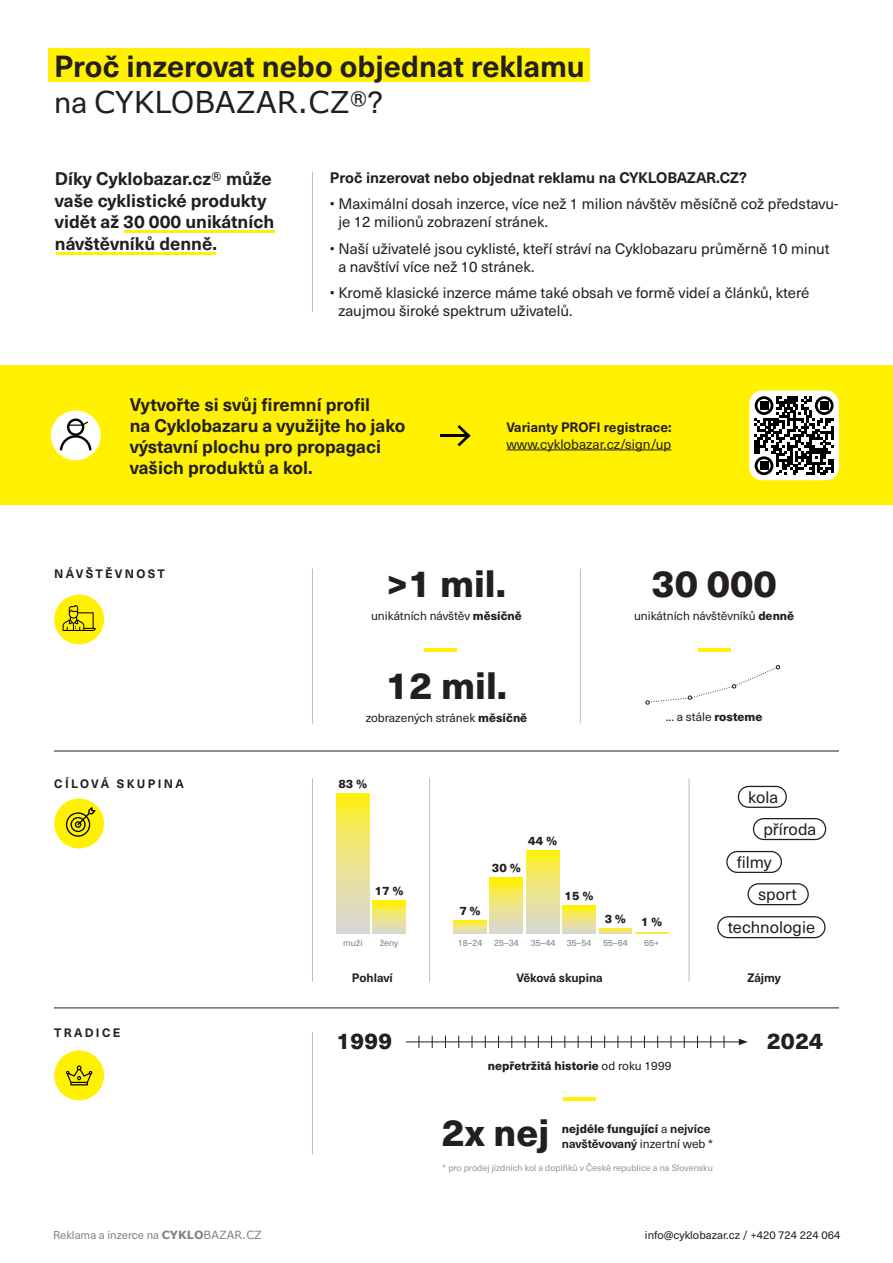
<style>
.page{position:relative;width:893px;height:1263px;background:#fff}
.page>*{position:absolute;margin:0;border:0;box-sizing:border-box;transform-origin:0 0}
.t1{font:800 37.5px "Neue Haas Unica W1 G";color:#231f20}
.t2{font:700 30px "Neue Haas Unica W1 G";color:#231f20}
.t3{font:30px "Verdana";color:#231f20}
.t4{font:800 22.5px "Neue Haas Unica W1 G";color:#231f20}
.t5{font:700 18px/21.6px "Neue Haas Unica W1 G";color:#231f20}
.t6{font:16.5px "Neue Haas Unica W1 G";color:#231f20}
.t7{font:15px/18px "Neue Haas Unica W1 G";color:#231f20}
.t8{font:700 15px "Neue Haas Unica W1 G";color:#231f20}
.t9{font:13.5px "Neue Haas Unica W1 G";color:#231f20}
.t10{font:700 13.5px "Neue Haas Unica W1 G";color:#231f20}
.t11{font:12px "Neue Haas Unica W1 G";color:#231f20}
.t12{font:700 12px/15px "Neue Haas Unica W1 G";color:#231f20}
.t13{font:800 12px "Neue Haas Unica W1 G";color:#231f20}
.t14{font:700 12px "Neue Haas Unica W1 G";letter-spacing:.2em;color:#231f20}
.t15{font:700 12px "Neue Haas Unica W1 G";letter-spacing:.18em;color:#231f20}
.t16{font:11.25px "Neue Haas Unica W1 G";color:#231f20}
.t17{font:11.25px "Neue Haas Unica W1 G";color:#808285}
.t18{font:9px "Neue Haas Unica W1 G";color:#939598}
.t19{font:9px "Neue Haas Unica W1 G";color:#808285}
.s1{font-family:"Neue Haas Unica W1 G"}
.s2{font-weight:400}
.s3{font-weight:800}
.s4{font-family:"Verdana";font-weight:700}
.s5{font-family:"Verdana"}
</style>
<div class="page">
<div style="left:0;top:366px;width:893px;height:139px;background:#fff101"></div>
<div style="left:51px;top:410px;width:50px;height:50px;background:#fff;border-radius:50%"></div>
<div style="left:54px;top:594px;width:50px;height:50px;background:#fff101;border-radius:50%"></div>
<div style="left:54px;top:798px;width:50px;height:50px;background:#fff101;border-radius:50%"></div>
<div style="left:54px;top:1050px;width:50px;height:50px;background:#fff101;border-radius:50%"></div>
<hr style="left:312px;top:568px;width:1px;height:155px;background:#bcbdc0">
<hr style="left:312px;top:172px;width:1px;height:140px;background:#bcbdc0">
<hr style="left:312px;top:778px;width:1px;height:203px;background:#bcbdc0">
<hr style="left:312px;top:1032px;width:1px;height:122px;background:#bcbdc0">
<hr style="left:406px;top:1042px;width:335px;height:1px;background:#231f20">
<svg style="left:739px;top:1039px;width:9px;height:6px"></svg>
<hr style="left:429px;top:778px;width:1px;height:203px;background:#bcbdc0">
<hr style="left:580px;top:568px;width:1px;height:155px;background:#bcbdc0">
<hr style="left:689px;top:778px;width:1px;height:203px;background:#bcbdc0">
<hr style="left:54px;top:751px;width:785px;height:1px;background:#231f20">
<hr style="left:54px;top:1008px;width:785px;height:1px;background:#231f20">
<hr style="left:425px;top:648px;width:32px;height:3px;background:#fff101">
<hr style="left:124px;top:231px;width:150px;height:2px;background:#fff101">
<hr style="left:56px;top:252px;width:160px;height:3px;background:#fff101">
<hr style="left:563px;top:1097px;width:32px;height:3px;background:#fff101">
<hr style="left:698px;top:648px;width:32px;height:3px;background:#fff101">
<svg style="left:63px;top:605px;width:33px;height:26px"></svg>
<svg style="left:336px;top:793px;width:33px;height:141px"></svg>
<svg style="left:454px;top:921px;width:33px;height:13px"></svg>
<svg style="left:526px;top:851px;width:33px;height:83px"></svg>
<svg style="left:599px;top:928px;width:33px;height:6px"></svg>
<svg style="left:373px;top:900px;width:33px;height:34px"></svg>
<svg style="left:490px;top:877px;width:33px;height:57px"></svg>
<svg style="left:563px;top:906px;width:33px;height:28px"></svg>
<svg style="left:635px;top:932px;width:33px;height:2px"></svg>
<svg style="left:66px;top:807px;width:30px;height:30px"></svg>
<svg style="left:419px;top:1036px;width:1px;height:12px"></svg>
<svg style="left:432px;top:1036px;width:1px;height:12px"></svg>
<svg style="left:458px;top:1036px;width:1px;height:12px"></svg>
<svg style="left:472px;top:1036px;width:1px;height:12px"></svg>
<svg style="left:485px;top:1036px;width:1px;height:12px"></svg>
<svg style="left:512px;top:1036px;width:1px;height:12px"></svg>
<svg style="left:525px;top:1036px;width:1px;height:12px"></svg>
<svg style="left:538px;top:1036px;width:1px;height:12px"></svg>
<svg style="left:551px;top:1036px;width:1px;height:12px"></svg>
<svg style="left:565px;top:1036px;width:1px;height:12px"></svg>
<svg style="left:578px;top:1036px;width:1px;height:12px"></svg>
<svg style="left:591px;top:1036px;width:1px;height:12px"></svg>
<svg style="left:604px;top:1036px;width:1px;height:12px"></svg>
<svg style="left:618px;top:1036px;width:1px;height:12px"></svg>
<svg style="left:631px;top:1036px;width:1px;height:12px"></svg>
<svg style="left:657px;top:1036px;width:1px;height:12px"></svg>
<svg style="left:671px;top:1036px;width:1px;height:12px"></svg>
<svg style="left:684px;top:1036px;width:1px;height:12px"></svg>
<svg style="left:710px;top:1036px;width:1px;height:12px"></svg>
<svg style="left:724px;top:1036px;width:1px;height:12px"></svg>
<div style="left:48px;top:48px;width:541px;height:34px;background:#fff101"></div>
<svg style="left:66px;top:1065px;width:26px;height:20px"></svg>
<div style="left:738px;top:786px;width:49px;height:22px;border:1px solid #231f20;border-radius:10px"></div>
<div style="left:726px;top:851px;width:56px;height:22px;border:1px solid #231f20;border-radius:10px"></div>
<div style="left:747px;top:883px;width:62px;height:22px;border:1px solid #231f20;border-radius:10px"></div>
<div style="left:717px;top:916px;width:109px;height:22px;border:1px solid #231f20;border-radius:10px"></div>
<div style="left:753px;top:818px;width:73px;height:22px;border:1px solid #231f20;border-radius:10px"></div>
<hr style="left:507px;top:450px;width:164px;height:1px;background:#231f20">
<div style="left:749px;top:390px;width:90px;height:90px;background:#fff;border-radius:13px"></div>
<svg style="left:754px;top:396px;width:80px;height:79px"></svg>
<div style="left:760px;top:401px;width:8px;height:9px;background:#000001"></div>
<div style="left:820px;top:401px;width:8px;height:9px;background:#000001"></div>
<div style="left:760px;top:462px;width:8px;height:8px;background:#000001"></div>
<div style="left:67px;top:418px;width:17px;height:18px;border:2px solid #000001;border-radius:50%"></div>
<svg style="left:67px;top:420px;width:22px;height:7px"></svg>
<svg style="left:59px;top:434px;width:33px;height:17px"></svg>
<hr style="left:440px;top:434px;width:28px;height:3px;background:#000001">
<svg style="left:457px;top:425px;width:13px;height:21px"></svg>
<svg style="left:645px;top:665px;width:135px;height:40px"></svg>
<h2 class="t2" style="left:54px;top:43px;width:532px">Proč inzerovat nebo objednat reklamu</h2>
<h2 class="t3" style="left:54px;top:83px;width:330px"><span class="s1">na</span> CYKLOBAZAR.CZ<span class="s1">®?</span></h2>
<p class="t5" style="left:55px;top:167px;width:221px">Díky Cyklobazar.cz<span class="s2">®</span> může vaše cyklistické produkty vidět až 30 000 unikátních návštěvníků denně.</p>
<p class="t8" style="left:330px;top:166px;width:419px">Proč inzerovat nebo objednat reklamu na CYKLOBAZAR.CZ?</p>
<p class="t7" style="left:338px;top:194px;width:502px;text-indent:-9px">• Maximální dosah inzerce, více než 1 milion návštěv měsíčně což představu&shy;je 12 milionů zobrazení stránek.</p>
<p class="t7" style="left:338px;top:239px;width:493px;text-indent:-9px">• Naší uživatelé jsou cyklisté, kteří stráví na Cyklobazaru průměrně 10 minut a navštíví více než 10 stránek.</p>
<p class="t7" style="left:338px;top:283px;width:472px;text-indent:-9px">• Kromě klasické inzerce máme také obsah ve formě videí a článků, které zaujmou široké spektrum uživatelů.</p>
<p class="t5" style="left:130px;top:393px;width:277px;line-height:21px">Vytvořte si svůj firemní profil<br>na Cyklobazaru a využijte ho jako výstavní plochu pro propagaci vašich produktů a kol.</p>
<p class="t10" style="left:507px;top:417px;width:167px">Varianty PROFI registrace:</p>
<p class="t9" style="left:507px;top:434px;width:166px">www.cyklobazar.cz/sign/up</p>
<p class="t15" style="left:54px;top:564px;width:112px">NÁVŠTĚVNOST</p>
<h1 class="t1" style="left:387px;top:555px;width:121px">&gt;1 mil.</h1>
<p class="t11" style="left:371px;top:607px;width:152px">unikátních návštěv <span class="s3">měsíčně</span></p>
<h1 class="t1" style="left:651px;top:555px;width:127px">30 000</h1>
<p class="t11" style="left:634px;top:607px;width:162px">unikátních návštěvníků <span class="s3">denně</span></p>
<h1 class="t1" style="left:386px;top:657px;width:123px">12 mil.</h1>
<p class="t11" style="left:366px;top:709px;width:163px">zobrazených stránek <span class="s3">měsíčně</span></p>
<p class="t11" style="left:666px;top:708px;width:98px">... a stále <span class="s3">rosteme</span></p>
<p class="t14" style="left:54px;top:774px;width:131px">CÍLOVÁ SKUPINA</p>
<p class="t13" style="left:338px;top:774px;width:30px">83 %</p>
<p class="t6" style="left:748px;top:784px;width:31px">kola</p>
<p class="t13" style="left:528px;top:832px;width:30px">44 %</p>
<p class="t6" style="left:763px;top:817px;width:54px">příroda</p>
<p class="t13" style="left:375px;top:881px;width:30px">17 %</p>
<p class="t13" style="left:492px;top:858px;width:30px">30 %</p>
<p class="t13" style="left:459px;top:901px;width:23px">7 %</p>
<p class="t13" style="left:565px;top:887px;width:30px">15 %</p>
<p class="t13" style="left:605px;top:911px;width:59px">3 % 1 %</p>
<p class="t6" style="left:737px;top:850px;width:36px">filmy</p>
<p class="t6" style="left:758px;top:882px;width:40px">sport</p>
<p class="t6" style="left:728px;top:915px;width:89px">technologie</p>
<p class="t19" style="left:343px;top:936px;width:21px">muži</p>
<p class="t19" style="left:380px;top:936px;width:20px">ženy</p>
<p class="t19" style="left:458px;top:936px;width:26px">18–24</p>
<p class="t19" style="left:494px;top:936px;width:26px">25–34</p>
<p class="t19" style="left:531px;top:936px;width:62px">35–44 35–54</p>
<p class="t19" style="left:603px;top:936px;width:26px">55–64</p>
<p class="t19" style="left:644px;top:936px;width:17px">65+</p>
<p class="t12" style="left:352px;top:970px;width:42px">Pohlaví</p>
<p class="t12" style="left:516px;top:970px;width:88px">Věková skupina</p>
<p class="t12" style="left:747px;top:970px;width:35px">Zájmy</p>
<p class="t14" style="left:54px;top:1024px;width:68px">TRADICE</p>
<h3 class="t4" style="left:336px;top:1023px;width:58px">1999</h3>
<h3 class="t4" style="left:767px;top:1023px;width:58px">2024</h3>
<p class="t13" style="left:488px;top:1056px;width:185px">nepřetržitá historie <span class="s2">od roku 1999</span></p>
<h1 class="t1" style="left:442px;top:1103px;width:109px">2x nej</h1>
<p class="t12" style="left:562px;top:1121px;width:153px"><span class="s3">nejdéle fungující</span> <span class="s2">a</span> nejvíce navštěvovaný <span class="s2">inzertní web *</span></p>
<p class="t18" style="left:443px;top:1161px;width:272px">* pro prodej jízdních kol a doplňků v České republice a na Slovensku</p>
<p class="t17" style="left:53px;top:1226px;width:210px">Reklama a inzerce na <span class="s4">CYKLO</span><span class="s5">BAZAR.CZ</span></p>
<p class="t16" style="left:645px;top:1226px;width:197px">info@cyklobazar.cz / +420 724 224 064</p>
</div>
